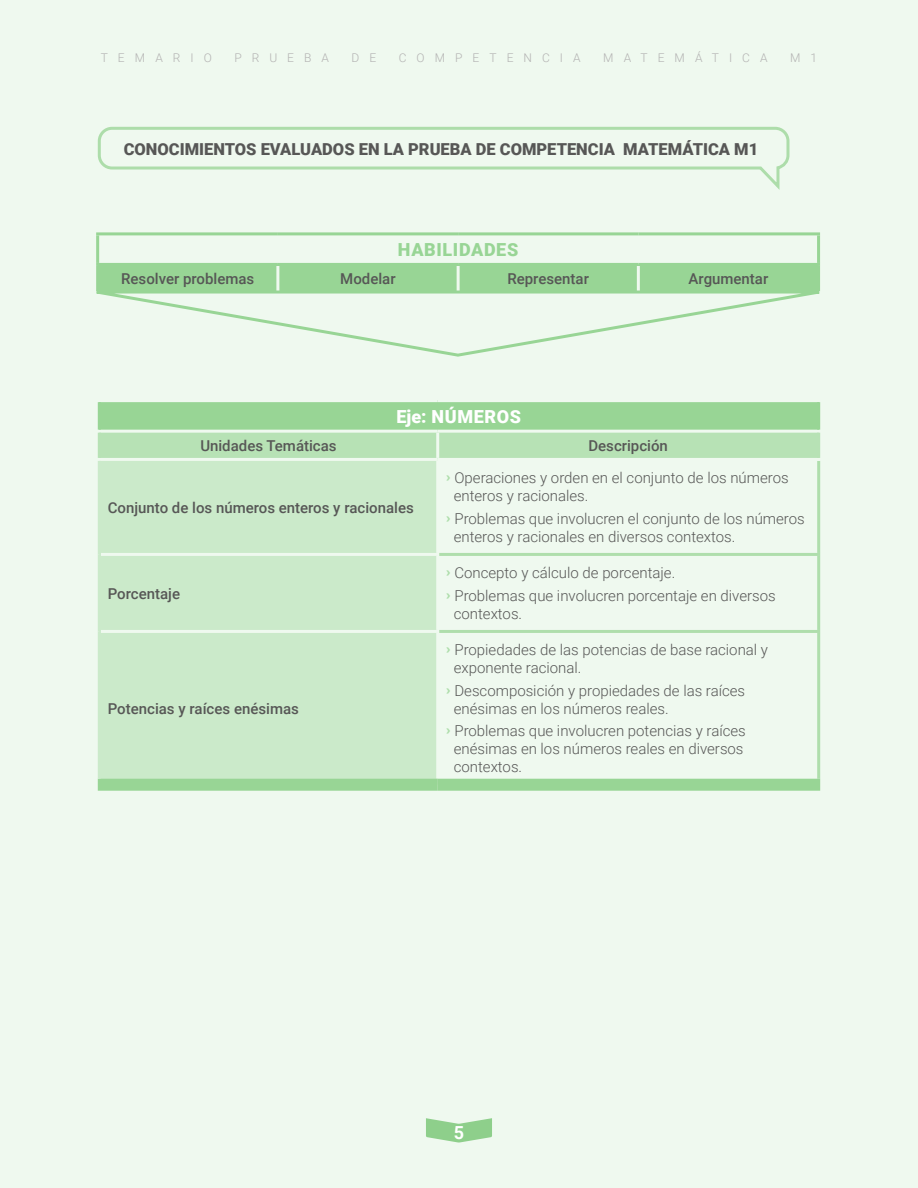
<style>
.page{position:relative;width:918px;height:1188px;background:#eff9ef}
.page>*{position:absolute;margin:0;border:0;box-sizing:border-box;transform-origin:0 0}
.t1{font:900 18px "Roboto";letter-spacing:.035em;color:#98d595}
.t2{font:900 18px "Roboto";letter-spacing:.035em;color:#fff}
.t3{font:700 18px "Roboto";color:#fff}
.t4{font:900 16.5px "Roboto";color:#575756}
.t5{font:300 15px/18px "Roboto";color:#575756}
.t6{font:500 15px "Roboto";color:#575756}
.t7{font:300 12px "Roboto";letter-spacing:.835em;color:#b3b2b2}
.s1{font-family:"Strawford";font-weight:700;color:#adddaa}
</style>
<div class="page">
<svg style="left:426px;top:1118px;width:66px;height:25px"></svg>
<div style="left:99px;top:266px;width:718px;height:23px;background:#98d595"></div>
<hr style="left:276px;top:266px;width:3px;height:25px;background:#eff9ef">
<hr style="left:457px;top:266px;width:3px;height:25px;background:#eff9ef">
<hr style="left:637px;top:266px;width:3px;height:25px;background:#eff9ef">
<hr style="left:96px;top:232px;width:182px;height:3px;background:#98d595">
<hr style="left:96px;top:235px;width:3px;height:28px;background:#98d595">
<hr style="left:278px;top:232px;width:180px;height:3px;background:#98d595">
<hr style="left:458px;top:232px;width:180px;height:3px;background:#98d595">
<hr style="left:638px;top:232px;width:182px;height:3px;background:#98d595">
<hr style="left:817px;top:235px;width:3px;height:28px;background:#98d595">
<hr style="left:817px;top:266px;width:3px;height:25px;background:#98d595">
<hr style="left:96px;top:263px;width:182px;height:3px;background:#98d595">
<hr style="left:278px;top:263px;width:180px;height:3px;background:#98d595">
<hr style="left:458px;top:263px;width:180px;height:3px;background:#98d595">
<hr style="left:638px;top:263px;width:182px;height:3px;background:#98d595">
<hr style="left:96px;top:266px;width:3px;height:25px;background:#98d595">
<div style="left:99px;top:401px;width:720px;height:30px;background:#98d595"></div>
<div style="left:101px;top:433px;width:716px;height:25px;background:#b7e2b5"></div>
<div style="left:101px;top:461px;width:335px;height:318px;background:#cbeaca"></div>
<hr style="left:98px;top:399px;width:340px;height:3px;background:#eff9ef">
<hr style="left:438px;top:399px;width:382px;height:3px;background:#eff9ef">
<hr style="left:98px;top:430px;width:340px;height:3px;background:#eff9ef">
<hr style="left:438px;top:430px;width:382px;height:3px;background:#eff9ef">
<hr style="left:436px;top:433px;width:3px;height:25px;background:#eff9ef">
<hr style="left:101px;top:553px;width:338px;height:3px;background:#eff9ef">
<hr style="left:101px;top:630px;width:338px;height:3px;background:#eff9ef">
<hr style="left:817px;top:461px;width:3px;height:92px;background:#afdeac">
<hr style="left:439px;top:553px;width:381px;height:3px;background:#afdeac">
<hr style="left:817px;top:556px;width:3px;height:74px;background:#afdeac">
<hr style="left:439px;top:630px;width:381px;height:3px;background:#afdeac">
<hr style="left:817px;top:633px;width:3px;height:146px;background:#afdeac">
<hr style="left:817px;top:402px;width:3px;height:28px;background:#98d595">
<div style="left:98px;top:779px;width:340px;height:12px;background:#98d595"></div>
<div style="left:438px;top:779px;width:382px;height:12px;background:#98d595"></div>
<hr style="left:98px;top:461px;width:3px;height:93px;background:#cbeaca">
<hr style="left:98px;top:554px;width:3px;height:77px;background:#cbeaca">
<hr style="left:98px;top:631px;width:3px;height:148px;background:#cbeaca">
<hr style="left:98px;top:433px;width:3px;height:25px;background:#b7e2b5">
<hr style="left:98px;top:402px;width:3px;height:28px;background:#98d595">
<hr style="left:817px;top:433px;width:3px;height:25px;background:#b7e2b5">
<svg style="left:96px;top:289px;width:724px;height:68px"></svg>
<svg style="left:97px;top:126px;width:693px;height:64px"></svg>
<p class="t7" style="left:101px;top:49px;width:113px">TEMARIO</p>
<p class="t7" style="left:234px;top:49px;width:96px">PRUEBA</p>
<p class="t7" style="left:352px;top:49px;width:26px">D E</p>
<p class="t7" style="left:399px;top:49px;width:183px">COMPETENCIA</p>
<p class="t7" style="left:603px;top:49px;width:166px">MATEMÁTICA</p>
<p class="t7" style="left:790px;top:49px;width:29px">M 1</p>
<p class="t4" style="left:124px;top:137px;width:636px">CONOCIMIENTOS EVALUADOS EN LA PRUEBA DE COMPETENCIA MATEMÁTICA M1</p>
<p class="t1" style="left:398px;top:237px;width:122px">HABILIDADES</p>
<p class="t6" style="left:121px;top:268px;width:135px">Resolver problemas</p>
<p class="t6" style="left:340px;top:268px;width:57px">Modelar</p>
<p class="t6" style="left:507px;top:268px;width:83px">Representar</p>
<p class="t6" style="left:689px;top:268px;width:81px">Argumentar</p>
<p class="t2" style="left:397px;top:404px;width:126px">Eje: NÚMEROS</p>
<p class="t6" style="left:200px;top:435px;width:138px">Unidades Temáticas</p>
<p class="t6" style="left:588px;top:435px;width:81px">Descripción</p>
<p class="t6" style="left:108px;top:497px;width:307px">Conjunto de los números enteros y racionales</p>
<p class="t6" style="left:108px;top:583px;width:74px">Porcentaje</p>
<p class="t6" style="left:108px;top:698px;width:193px">Potencias y raíces enésimas</p>
<p class="t5" style="left:454px;top:469px;width:337px;text-indent:-8px"><span class="s1">›</span> Operaciones y orden en el conjunto de los números enteros y racionales.</p>
<p class="t5" style="left:454px;top:509px;width:353px;text-indent:-8px"><span class="s1">›</span> Problemas que involucren el conjunto de los números enteros y racionales en diversos contextos.</p>
<p class="t5" style="left:446px;top:561px;width:331px;line-height:22.2px"><span class="s1">›</span> Concepto y cálculo de porcentaje.<br><span class="s1">›</span> Problemas que involucren porcentaje en diversos</p>
<p class="t5" style="left:454px;top:604px;width:70px">contextos.</p>
<p class="t5" style="left:454px;top:641px;width:316px;text-indent:-8px"><span class="s1">›</span> Propiedades de las potencias de base racional y exponente racional.</p>
<p class="t5" style="left:454px;top:681px;width:293px;text-indent:-8px"><span class="s1">›</span> Descomposición y propiedades de las raíces enésimas en los números reales.</p>
<p class="t5" style="left:454px;top:721px;width:294px;text-indent:-8px"><span class="s1">›</span> Problemas que involucren potencias y raíces enésimas en los números reales en diversos contextos.</p>
<p class="t3" style="left:454px;top:1120px;width:12px">5</p>
</div>
